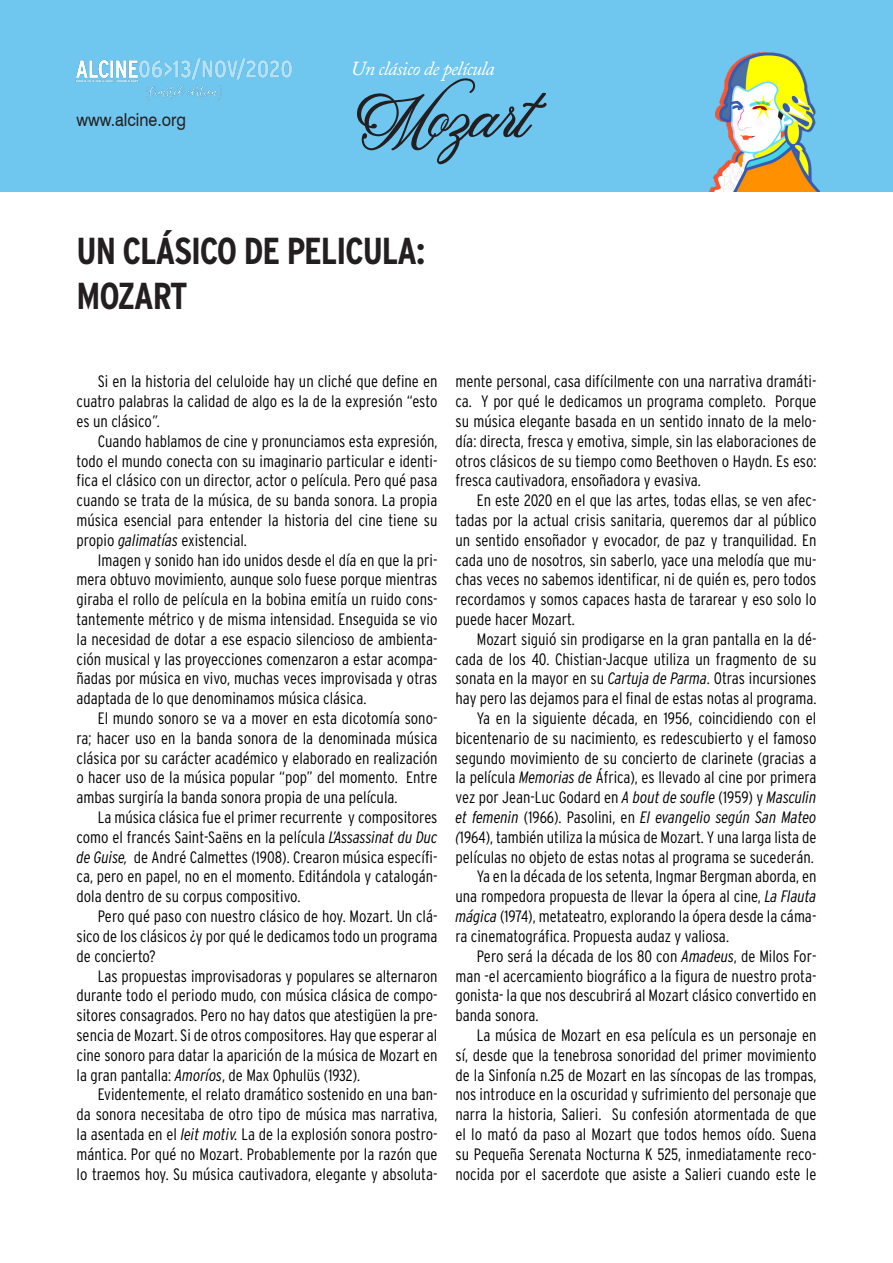
<style>
.page{position:relative;width:893px;height:1263px;background:#fff}
.page>*{position:absolute;margin:0;border:0;box-sizing:border-box;transform-origin:0 0}
.NEGRITAS{font:67.35px "Beethoven Syinthesa";color:#231f20}
.t1{font:700 37.5px/45px "Interstate Condensed";letter-spacing:-.03em;color:#231f20}
.NEGRITAS-2{font:italic 19.8px "Adobe Caslon Pro";letter-spacing:-.03em;color:#fff}
.t2{font:17.85px "Swiss 721 BT";color:#231f20;scale:.9 1}
.t3{font:300 16.5px/19.8px "Interstate Condensed";color:#000;text-align:justify}
.s1{font-style:italic}
</style>
<div class="page">
<div style="left:0;top:0;width:893px;height:191px;background:#6fc6ee"></div>
<img style="left:709px;top:52px;width:110px;height:139px">
<img style="left:75px;top:58px;width:217px;height:43px">
<p class="t2" style="left:77px;top:109px;width:123px">www.alcine.org</p>
<p class="NEGRITAS-2" style="left:351px;top:57px;width:145px">Un clásico de película</p>
<p class="NEGRITAS" style="left:357px;top:75px;width:174px">Mozart</p>
<p class="t1" style="left:77px;top:228px;width:350px">UN CLÁSICO DE PELICULA:<br>MOZART</p>
<p class="t3" style="left:77px;top:372px;width:362px;text-indent:21px">Si en la historia del celuloide hay un cliché que define en cuatro palabras la calidad de algo es la de la expresión “esto es un clásico<span class="s1">”.</span></p>
<p class="t3" style="left:77px;top:431px;width:362px;text-indent:21px">Cuando hablamos de cine y pronunciamos esta expresión, todo el mundo conecta con su imaginario particular e identi&shy;fica el clásico con un director, actor o película. Pero qué pasa cuando se trata de la música, de su banda sonora. La propia música esencial para entender la historia del cine tiene su propio <span class="s1">galimatías</span> existencial.</p>
<p class="t3" style="left:77px;top:550px;width:362px;text-indent:21px">Imagen y sonido han ido unidos desde el día en que la pri&shy;mera obtuvo movimiento, aunque solo fuese porque mientras giraba el rollo de película en la bobina emitía un ruido cons&shy;tantemente métrico y de misma intensidad. Enseguida se vio la necesidad de dotar a ese espacio silencioso de ambienta&shy;ción musical y las proyecciones comenzaron a estar acompa&shy;ñadas por música en vivo, muchas veces improvisada y otras adaptada de lo que denominamos música clásica.</p>
<p class="t3" style="left:77px;top:708px;width:362px;text-indent:21px">El mundo sonoro se va a mover en esta dicotomía sono&shy;ra; hacer uso en la banda sonora de la denominada música clásica por su carácter académico y elaborado en realización o hacer uso de la música popular “pop” del momento. Entre ambas surgiría la banda sonora propia de una película.</p>
<p class="t3" style="left:77px;top:807px;width:362px;text-indent:21px">La música clásica fue el primer recurrente y compositores como el francés Saint-Saëns en la película <span class="s1">L’Assassinat du Duc de Guise,</span> de André Calmettes (1908). Crearon música específi&shy;ca, pero en papel, no en el momento. Editándola y catalogán&shy;dola dentro de su corpus compositivo.</p>
<p class="t3" style="left:77px;top:906px;width:362px;text-indent:21px">Pero qué paso con nuestro clásico de hoy. Mozart. Un clá&shy;sico de los clásicos ¿y por qué le dedicamos todo un programa de concierto?</p>
<p class="t3" style="left:77px;top:966px;width:362px;text-indent:21px">Las propuestas improvisadoras y populares se alternaron durante todo el periodo mudo, con música clásica de compo&shy;sitores consagrados. Pero no hay datos que atestigüen la pre&shy;sencia de Mozart. Si de otros compositores. Hay que esperar al cine sonoro para datar la aparición de la música de Mozart en la gran pantalla: <span class="s1">Amoríos</span>, de Max Ophulüs (1932).</p>
<p class="t3" style="left:77px;top:1084px;width:362px;text-indent:21px">Evidentemente, el relato dramático sostenido en una ban&shy;da sonora necesitaba de otro tipo de música mas narrativa, la asentada en el <span class="s1">leit motiv.</span> La de la explosión sonora postro&shy;mántica. Por qué no Mozart. Probablemente por la razón que lo traemos hoy. Su música cautivadora, elegante y absoluta-</p>
<p class="t3" style="left:455px;top:372px;width:362px">mente personal, casa difícilmente con una narrativa dramáti&shy;ca. Y por qué le dedicamos un programa completo. Porque su música elegante basada en un sentido innato de la melo&shy;día: directa, fresca y emotiva, simple, sin las elaboraciones de otros clásicos de su tiempo como Beethoven o Haydn. Es eso: fresca cautivadora, ensoñadora y evasiva.</p>
<p class="t3" style="left:455px;top:490px;width:362px;text-indent:21px">En este 2020 en el que las artes, todas ellas, se ven afec&shy;tadas por la actual crisis sanitaria, queremos dar al público un sentido ensoñador y evocador, de paz y tranquilidad. En cada uno de nosotros, sin saberlo, yace una melodía que mu&shy;chas veces no sabemos identificar, ni de quién es, pero todos recordamos y somos capaces hasta de tararear y eso solo lo puede hacer Mozart.</p>
<p class="t3" style="left:455px;top:629px;width:362px;text-indent:21px">Mozart siguió sin prodigarse en la gran pantalla en la dé&shy;cada de los 40. Chistian-Jacque utiliza un fragmento de su sonata en la mayor en su <span class="s1">Cartuja de Parma</span>. Otras incursiones hay pero las dejamos para el final de estas notas al programa.</p>
<p class="t3" style="left:455px;top:708px;width:362px;text-indent:21px">Ya en la siguiente década, en 1956, coincidiendo con el bicentenario de su nacimiento<span class="s1">,</span> es redescubierto y el famoso segundo movimiento de su concierto de clarinete (gracias a la película <span class="s1">Memorias de</span> África), es llevado al cine por primera vez por Jean-Luc Godard en <span class="s1">A bout de soufle</span> (1959) y <span class="s1">Masculin et femenin</span> (1966). Pasolini, en <span class="s1">El evangelio según San Mateo (</span>1964), también utiliza la música de Mozart. Y una larga lista de películas no objeto de estas notas al programa se sucederán.</p>
<p class="t3" style="left:455px;top:867px;width:362px;text-indent:21px">Ya en la década de los setenta, Ingmar Bergman aborda, en una rompedora propuesta de llevar la ópera al cine, <span class="s1">La Flauta mágica</span> (1974), metateatro, explorando la ópera desde la cáma&shy;ra cinematográfica. Propuesta audaz y valiosa.</p>
<p class="t3" style="left:455px;top:946px;width:362px;text-indent:21px">Pero será la década de los 80 con <span class="s1">Amadeus</span>, de Milos For&shy;man -el acercamiento biográfico a la figura de nuestro prota&shy;gonista- la que nos descubrirá al Mozart clásico convertido en banda sonora.</p>
<p class="t3" style="left:455px;top:1025px;width:362px;text-indent:21px">La música de Mozart en esa película es un personaje en sí, desde que la tenebrosa sonoridad del primer movimiento de la Sinfonía n.25 de Mozart en las síncopas de las trompas, nos introduce en la oscuridad y sufrimiento del personaje que narra la historia, Salieri. Su confesión atormentada de que el lo mató da paso al Mozart que todos hemos oído. Suena su Pequeña Serenata Nocturna K 525, inmediatamente reco&shy;nocida por el sacerdote que asiste a Salieri cuando este le</p>
</div>
